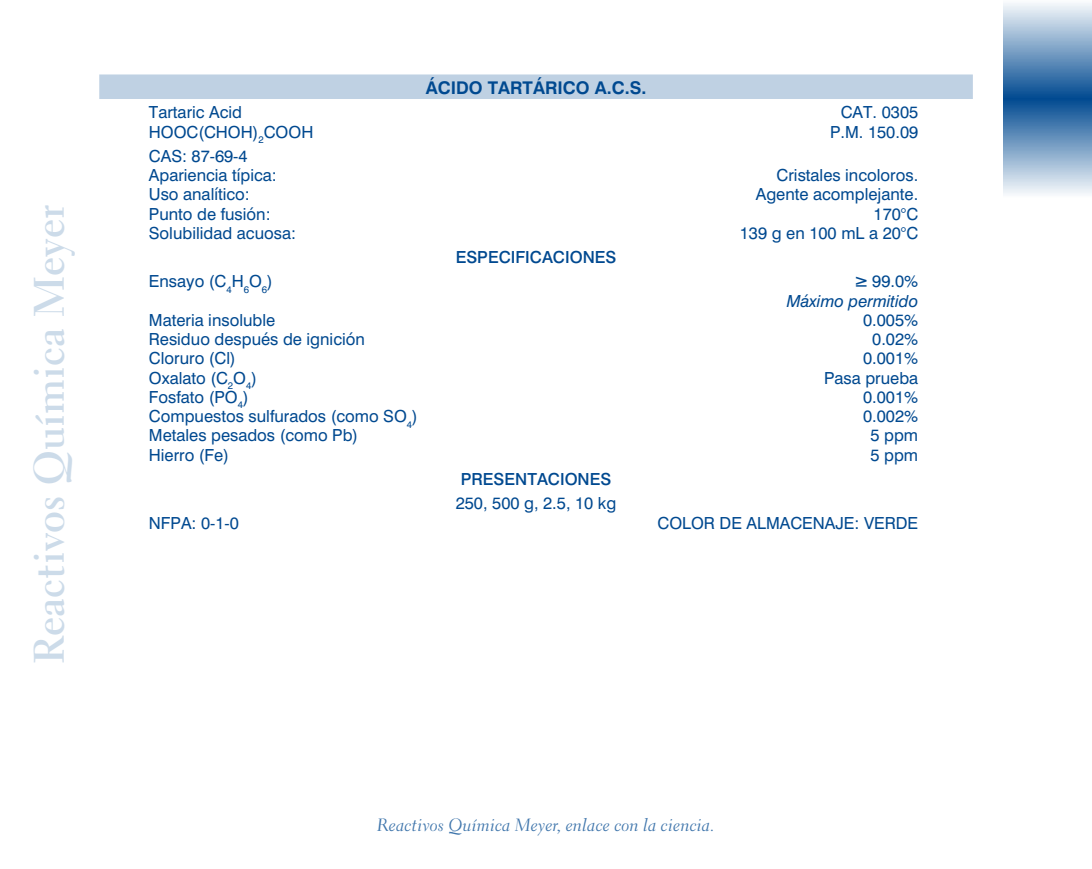
<style>
.page{position:relative;width:1092px;height:869px;background:#fff}
.page>*{position:absolute;margin:0;border:0;box-sizing:border-box;transform-origin:0 0}
.t1{font:42px "Transitional 521 BT Bold A";color:#ccdbe9}
.t2{font:17.5px "Transitional 521 BT Cursive A";color:#4076ac}
.t3{font:700 17.5px "Swiss 721 BT";color:#004990}
.t4{font:16.62px/19.2px "Swiss 721 BT";color:#004990}
.t5{font:500 16.62px "Swiss 721 BT";color:#004990}
.t6{font:italic 16.62px/19.2px "Swiss 721 BT";color:#004990;text-align:right}
.s1{font-style:normal}
</style>
<div class="page">
<svg style="left:1003px;top:3px;width:88px;height:191px;background:#7aa0c5"></svg>
<div style="left:99px;top:74px;width:873px;height:25px;background:#bfd1e3"></div>
<h1 class="t1" style="left:24px;top:664px;width:461px;rotate:-90deg">Reactivos Química Meyer</h1>
<p class="t3" style="left:426px;top:77px;width:24px">ÁCIDO</p>
<p class="t3" style="left:487px;top:77px;width:69px">TARTÁRICO</p>
<p class="t3" style="left:594px;top:77px;width:53px">A.C.S.</p>
<p class="t4" style="left:149px;top:102px;width:95px">Tartaric Acid</p>
<p class="t4" style="left:840px;top:102px;width:79px">CAT. 0305</p>
<p class="t4" style="left:149px;top:122px;width:166px">HOOC(CHOH)<sub>2</sub>COOH</p>
<p class="t4" style="left:830px;top:122px;width:90px">P.M. 150.09</p>
<p class="t4" style="left:149px;top:146px;width:129px">CAS: 87-69-4<br>Apariencia típica:</p>
<p class="t4" style="left:776px;top:165px;width:143px">Cristales incoloros.</p>
<p class="t4" style="left:149px;top:184px;width:102px">Uso analítico:</p>
<p class="t4" style="left:755px;top:184px;width:164px">Agente acomplejante.</p>
<p class="t4" style="left:149px;top:204px;width:123px">Punto de fusión:</p>
<p class="t4" style="left:873px;top:204px;width:46px">170°C</p>
<p class="t4" style="left:149px;top:223px;width:149px">Solubilidad acuosa:</p>
<p class="t4" style="left:739px;top:223px;width:180px">139 g en 100 mL a 20°C</p>
<p class="t5" style="left:455px;top:247px;width:162px">ESPECIFICACIONES</p>
<p class="t4" style="left:149px;top:271px;width:125px">Ensayo (C<sub>4</sub>H<sub>6</sub>O<sub>6</sub>)</p>
<p class="t6" style="left:786px;top:271px;width:133px">≥ <span class="s1">99.0%<br></span>Máximo permitido</p>
<p class="t4" style="left:149px;top:310px;width:128px">Materia insoluble</p>
<p class="t4" style="left:863px;top:310px;width:57px">0.005%</p>
<p class="t4" style="left:149px;top:329px;width:217px">Residuo después de ignición</p>
<p class="t4" style="left:872px;top:329px;width:47px">0.02%</p>
<p class="t4" style="left:149px;top:348px;width:88px">Cloruro (Cl)</p>
<p class="t4" style="left:863px;top:348px;width:57px">0.001%</p>
<p class="t4" style="left:149px;top:368px;width:109px">Oxalato (C<sub>2</sub>O<sub>4</sub>)</p>
<p class="t4" style="left:824px;top:368px;width:96px">Pasa prueba</p>
<p class="t4" style="left:149px;top:387px;width:101px">Fosfato (PO<sub>4</sub>)</p>
<p class="t4" style="left:863px;top:387px;width:57px">0.001%</p>
<p class="t4" style="left:149px;top:406px;width:270px">Compuestos sulfurados (como SO<sub>4</sub>)</p>
<p class="t4" style="left:863px;top:406px;width:57px">0.002%</p>
<p class="t4" style="left:149px;top:425px;width:211px">Metales pesados (como Pb)</p>
<p class="t4" style="left:870px;top:425px;width:49px">5 ppm</p>
<p class="t4" style="left:149px;top:445px;width:82px">Hierro (Fe)</p>
<p class="t4" style="left:870px;top:445px;width:49px">5 ppm</p>
<p class="t5" style="left:460px;top:468px;width:152px">PRESENTACIONES</p>
<p class="t4" style="left:455px;top:493px;width:162px">250, 500 g, 2.5, 10 kg</p>
<p class="t4" style="left:149px;top:512px;width:91px">NFPA: 0-1-0</p>
<p class="t4" style="left:657px;top:512px;width:262px">COLOR DE ALMACENAJE: VERDE</p>
<p class="t2" style="left:377px;top:814px;width:339px">Reactivos Química Meyer, enlace con la ciencia.</p>
</div>
